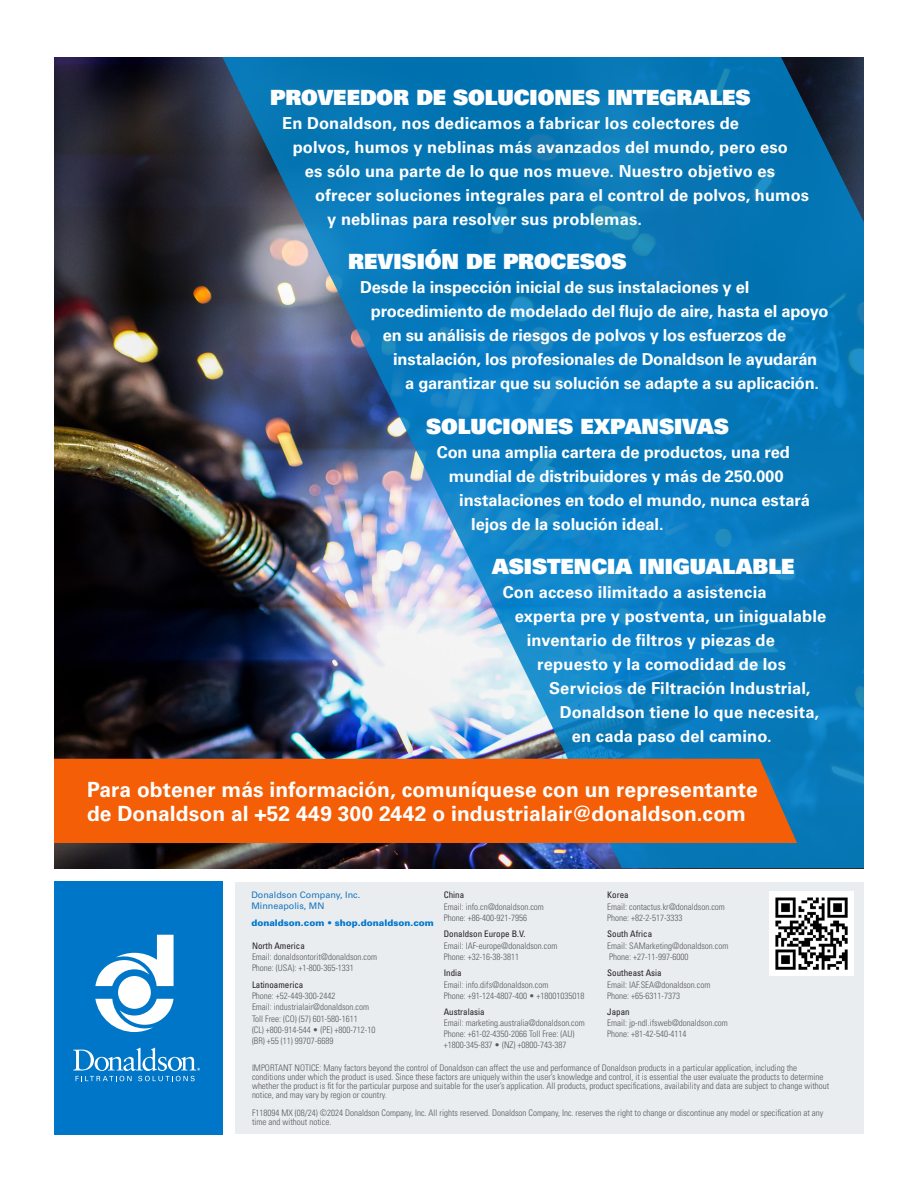
<style>
.page{position:relative;width:918px;height:1188px;background:#fff}
.page>*{position:absolute;margin:0;border:0;box-sizing:border-box;transform-origin:0 0}
.Intro_text{font:700 21px/24px "Univers LT Std";letter-spacing:.005em;color:#fff}
.subhead{font:21px "Univers LT Std X Black";letter-spacing:-.005em;color:#fff}
.Intro_text-2{font:21px "Univers LT Std X Black";color:#fff}
.Intro_text-3{font:700 16.5px "Univers LT Std";letter-spacing:.005em;color:#fff}
.t1{font:300 condensed 9px/9px "Univers LT Std";color:#57585a}
.t2{font:condensed 9px "Univers LT Std";color:#231f20}
.t3{font:9px/10.8px "Univers LT Std";color:#1974bb}
.t4{font:900 9px "Univers LT Std";color:#0175ca}
</style>
<div class="page">
<div style="left:236px;top:882px;width:628px;height:252px;background:#e9edf0"></div>
<img style="left:54px;top:57px;width:151px;height:811px">
<img style="left:205px;top:57px;width:659px;height:811px">
<div style="left:54px;top:759px;width:743px;height:84px;background:#f45e06"></div>
<img style="left:770px;top:892px;width:84px;height:84px">
<div style="left:54px;top:881px;width:169px;height:18px;background:#0076c8"></div>
<div style="left:54px;top:1103px;width:169px;height:17px;background:#0076c8"></div>
<div style="left:54px;top:896px;width:169px;height:17px;background:#0076c8"></div>
<div style="left:54px;top:1117px;width:169px;height:18px;background:#0076c8"></div>
<div style="left:54px;top:913px;width:169px;height:190px;background:#0076c8"></div>
<svg style="left:73px;top:1048px;width:127px;height:33px"></svg>
<svg style="left:95px;top:935px;width:79px;height:97px"></svg>
<p class="subhead" style="left:270px;top:84px;width:482px">PROVEEDOR DE SOLUCIONES INTEGRALES</p>
<p class="Intro_text-3" style="left:282px;top:114px;width:458px">En Donaldson, nos dedicamos a fabricar los colectores de</p>
<p class="Intro_text-3" style="left:293px;top:138px;width:497px">polvos, humos y neblinas más avanzados del mundo, pero eso</p>
<p class="Intro_text-3" style="left:305px;top:162px;width:472px">es sólo una parte de lo que nos mueve. Nuestro objetivo es</p>
<p class="Intro_text-3" style="left:315px;top:186px;width:495px">ofrecer soluciones integrales para el control de polvos, humos</p>
<p class="Intro_text-3" style="left:327px;top:210px;width:316px">y neblinas para resolver sus problemas.</p>
<p class="subhead" style="left:348px;top:248px;width:280px">REVISIÓN DE PROCESOS</p>
<p class="Intro_text-3" style="left:360px;top:278px;width:391px">Desde la inspección inicial de sus instalaciones y el</p>
<p class="Intro_text-3" style="left:371px;top:302px;width:459px">procedimiento de modelado del flujo de aire, hasta el apoyo</p>
<p class="Intro_text-3" style="left:383px;top:326px;width:405px">en su análisis de riesgos de polvos y los esfuerzos de</p>
<p class="Intro_text-3" style="left:393px;top:350px;width:426px">instalación, los profesionales de Donaldson le ayudarán</p>
<p class="Intro_text-3" style="left:405px;top:374px;width:415px">a garantizar que su solución se adapte a su aplicación.</p>
<p class="Intro_text-2" style="left:426px;top:412px;width:304px">SOLUCIONES EXPANSIVAS</p>
<p class="Intro_text-3" style="left:437px;top:442px;width:355px">Con una amplia cartera de productos, una red</p>
<p class="Intro_text-3" style="left:449px;top:466px;width:336px">mundial de distribuidores y más de 250.000</p>
<p class="Intro_text-3" style="left:459px;top:490px;width:352px">instalaciones en todo el mundo, nunca estará</p>
<p class="Intro_text-3" style="left:471px;top:514px;width:194px">lejos de la solución ideal.</p>
<p class="Intro_text-2" style="left:492px;top:552px;width:304px">ASISTENCIA INIGUALABLE</p>
<p class="Intro_text-3" style="left:503px;top:582px;width:265px">Con acceso ilimitado a asistencia</p>
<p class="Intro_text-3" style="left:515px;top:606px;width:313px">experta pre y postventa, un inigualable</p>
<p class="Intro_text-3" style="left:527px;top:630px;width:250px">inventario de filtros y piezas de</p>
<p class="Intro_text-3" style="left:537px;top:654px;width:250px">repuesto y la comodidad de los</p>
<p class="Intro_text-3" style="left:549px;top:678px;width:263px">Servicios de Filtración Industrial,</p>
<p class="Intro_text-3" style="left:560px;top:702px;width:261px">Donaldson tiene lo que necesita,</p>
<p class="Intro_text-3" style="left:572px;top:726px;width:202px">en cada paso del camino.</p>
<p class="Intro_text" style="left:87px;top:778px;width:672px">Para obtener más información, comuníquese con un representante de Donaldson al +52 449 300 2442 o industrialair@donaldson.com</p>
<p class="t2" style="left:444px;top:890px;width:22px">China</p>
<p class="t1" style="left:444px;top:902px;width:102px">Email: info.cn@donaldson.com</p>
<p class="t1" style="left:444px;top:913px;width:85px">Phone: +86-400-921-7956</p>
<p class="t2" style="left:444px;top:929px;width:83px">Donaldson Europe B.V.</p>
<p class="t1" style="left:444px;top:941px;width:115px">Email: IAF-europe@donaldson.com</p>
<p class="t1" style="left:444px;top:952px;width:77px">Phone: +32-16-38-3811</p>
<p class="t2" style="left:444px;top:968px;width:19px">India</p>
<p class="t1" style="left:444px;top:980px;width:106px">Email: info.difs@donaldson.com</p>
<p class="t1" style="left:444px;top:991px;width:142px">Phone: +91-124-4807-400 • +18001035018</p>
<p class="t2" style="left:444px;top:1007px;width:42px">Australasia</p>
<p class="t1" style="left:444px;top:1018px;width:143px;line-height:10.8px">Email: marketing.australia@donaldson.com<br>Phone: +61-02-4350-2066 Toll Free: (AU) +1800-345-837 • (NZ) +0800-743-387</p>
<p class="t3" style="left:251px;top:890px;width:110px">Donaldson Company, Inc.<br>Minneapolis, MN</p>
<p class="t4" style="left:251px;top:917px;width:184px">donaldson.com • shop.donaldson.com</p>
<p class="t2" style="left:252px;top:940px;width:54px">North America</p>
<p class="t1" style="left:252px;top:952px;width:127px">Email: donaldsontorit@donaldson.com</p>
<p class="t1" style="left:252px;top:964px;width:103px">Phone: (USA): +1-800-365-1331</p>
<p class="t2" style="left:252px;top:979px;width:53px">Latinoamerica</p>
<p class="t1" style="left:252px;top:991px;width:85px">Phone: +52-449-300-2442</p>
<p class="t1" style="left:252px;top:1003px;width:119px">Email: industrialair@donaldson.com</p>
<p class="t1" style="left:252px;top:1014px;width:107px">Toll Free: (CO) (57) 601-580-1611</p>
<p class="t1" style="left:252px;top:1025px;width:125px">(CL) +800-914-544 • (PE) +800-712-10</p>
<p class="t1" style="left:252px;top:1036px;width:83px">(BR) +55 (11) 99707-6689</p>
<p class="t1" style="left:252px;top:1063px;width:579px">IMPORTANT NOTICE: Many factors beyond the control of Donaldson can affect the use and performance of Donaldson products in a particular application, including the conditions under which the product is used. Since these factors are uniquely within the user’s knowledge and control, it is essential the user evaluate the products to determine whether the product is fit for the particular purpose and suitable for the user’s application. All products, product specifications, availability and data are subject to change without notice, and may vary by region or country.</p>
<p class="t1" style="left:252px;top:1108px;width:573px">F118094 MX (08/24) ©2024 Donaldson Company, Inc. All rights reserved. Donaldson Company, Inc. reserves the right to change or discontinue any model or specification at any time and without notice.</p>
<p class="t2" style="left:607px;top:890px;width:23px">Korea</p>
<p class="t1" style="left:607px;top:902px;width:119px">Email: contactus.kr@donaldson.com</p>
<p class="t1" style="left:607px;top:913px;width:77px">Phone: +82-2-517-3333</p>
<p class="t2" style="left:607px;top:929px;width:46px">South Africa</p>
<p class="t1" style="left:607px;top:941px;width:123px">Email: SAMarketing@donaldson.com</p>
<p class="t1" style="left:609px;top:952px;width:81px">Phone: +27-11-997-6000</p>
<p class="t2" style="left:607px;top:968px;width:56px">Southeast Asia</p>
<p class="t1" style="left:607px;top:980px;width:105px">Email: IAF.SEA@donaldson.com</p>
<p class="t1" style="left:607px;top:991px;width:74px">Phone: +65-6311-7373</p>
<p class="t2" style="left:607px;top:1007px;width:24px">Japan</p>
<p class="t1" style="left:607px;top:1019px;width:122px">Email: jp-ndl.ifsweb@donaldson.com</p>
<p class="t1" style="left:607px;top:1029px;width:81px">Phone: +81-42-540-4114</p>
</div>
